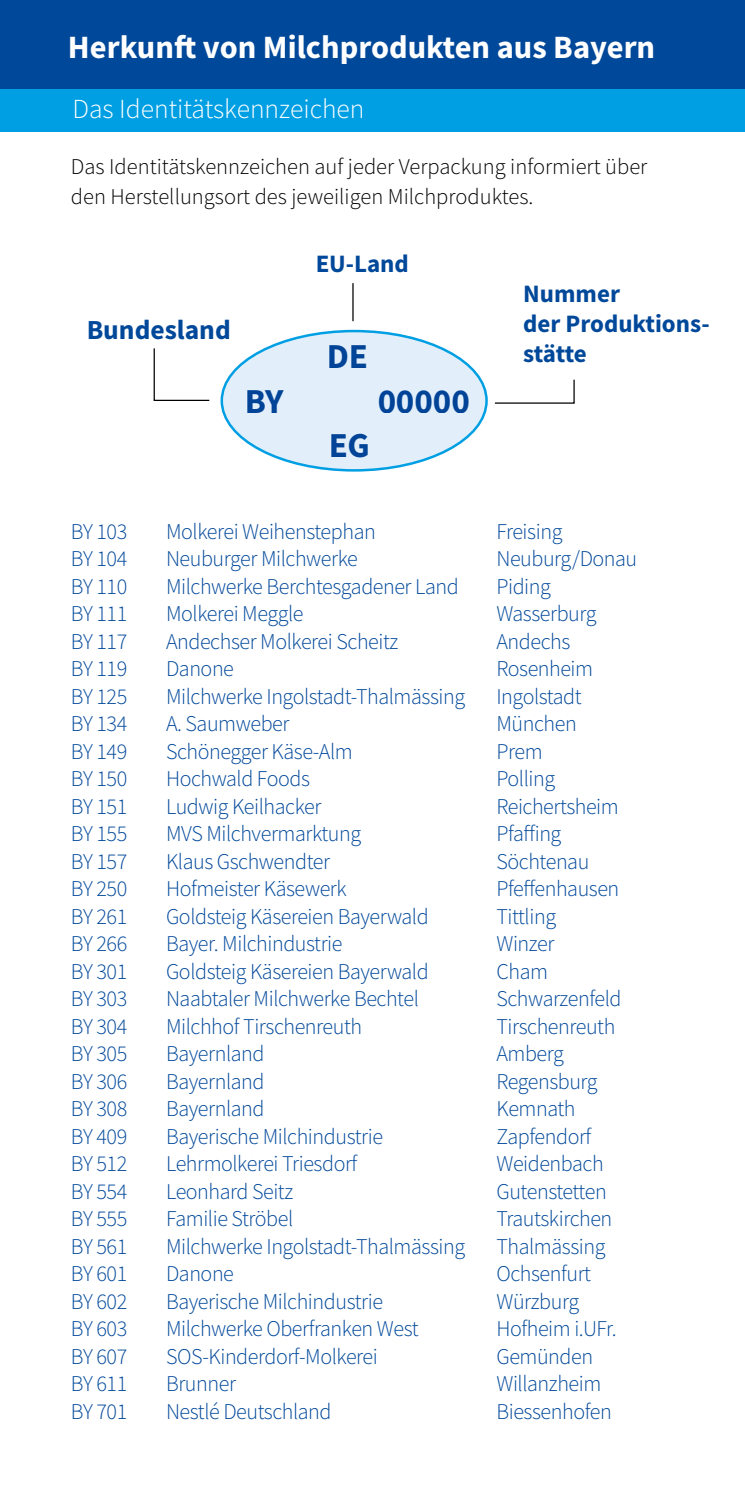
<style>
.page{position:relative;width:745px;height:1489px;background:#fff}
.page>*{position:absolute;margin:0;border:0;box-sizing:border-box;transform-origin:0 0}
.t1{font:700 35px "Source Sans Pro";color:#00489a}
.t2{font:700 32.5px "Source Sans Pro";color:#fff}
.t3{font:300 27.5px "Source Sans Pro";color:#fff}
.t4{font:700 27.5px "Source Sans Pro";color:#00489a}
.t5{font:700 25px/30px "Source Sans Pro";color:#00489a}
.t6{font:300 22.5px "Source Sans Pro";letter-spacing:-.02em;color:#00489a}
.t7{font:300 22.5px/30px "Source Sans Pro";color:#000}
</style>
<div class="page">
<div style="left:0;top:0;width:744px;height:89px;background:#00489a"></div>
<div style="left:222px;top:331px;width:264px;height:139px;background:#e2effb;border-radius:50%"></div>
<svg style="left:153px;top:348px;width:57px;height:53px"></svg>
<hr style="left:352px;top:283px;width:1px;height:38px;background:#000">
<svg style="left:494px;top:379px;width:81px;height:25px"></svg>
<div style="left:0;top:89px;width:744px;height:43px;background:#009fe3"></div>
<h2 class="t2" style="left:68px;top:26px;width:588px">Herkunft von Milchprodukten aus Bayern</h2>
<p class="t3" style="left:72px;top:92px;width:293px">Das Identitätskennzeichen</p>
<p class="t7" style="left:71px;top:151px;width:577px">Das Identitätskennzeichen auf jeder Verpackung informiert über den Herstellungsort des jeweiligen Milchproduktes.</p>
<p class="t4" style="left:87px;top:311px;width:146px">Bundesland</p>
<h1 class="t1" style="left:244px;top:377px;width:40px">BY</h1>
<p class="t5" style="left:315px;top:248px;width:95px">EU-Land</p>
<h1 class="t1" style="left:326px;top:333px;width:43px">DE</h1>
<h1 class="t1" style="left:328px;top:421px;width:43px">EG</h1>
<h1 class="t1" style="left:377px;top:377px;width:94px">00000</h1>
<p class="t5" style="left:523px;top:278px;width:188px">Nummer<br>der Produktions&shy;stätte</p>
<p class="t6" style="left:71px;top:517px;width:58px">BY 103</p>
<p class="t6" style="left:166px;top:517px;width:211px">Molkerei Weihenstephan</p>
<p class="t6" style="left:496px;top:517px;width:67px">Freising</p>
<p class="t6" style="left:71px;top:545px;width:58px">BY 104</p>
<p class="t6" style="left:166px;top:545px;width:193px">Neuburger Milchwerke</p>
<p class="t6" style="left:496px;top:545px;width:142px">Neuburg/Donau</p>
<p class="t6" style="left:71px;top:572px;width:58px">BY 110</p>
<p class="t6" style="left:166px;top:572px;width:294px">Milchwerke Berchtesgadener Land</p>
<p class="t6" style="left:496px;top:572px;width:56px">Piding</p>
<p class="t6" style="left:71px;top:600px;width:58px">BY 111</p>
<p class="t6" style="left:166px;top:600px;width:139px">Molkerei Meggle</p>
<p class="t6" style="left:496px;top:600px;width:102px">Wasserburg</p>
<p class="t6" style="left:71px;top:627px;width:58px">BY 117</p>
<p class="t6" style="left:166px;top:627px;width:234px">Andechser Molkerei Scheitz</p>
<p class="t6" style="left:496px;top:627px;width:75px">Andechs</p>
<p class="t6" style="left:71px;top:655px;width:58px">BY 119</p>
<p class="t6" style="left:166px;top:655px;width:69px">Danone</p>
<p class="t6" style="left:496px;top:655px;width:98px">Rosenheim</p>
<p class="t6" style="left:71px;top:682px;width:58px">BY 125</p>
<p class="t6" style="left:166px;top:682px;width:300px">Milchwerke Ingolstadt-Thalmässing</p>
<p class="t6" style="left:496px;top:682px;width:87px">Ingolstadt</p>
<p class="t6" style="left:71px;top:710px;width:58px">BY 134</p>
<p class="t6" style="left:166px;top:710px;width:125px">A. Saumweber</p>
<p class="t6" style="left:496px;top:710px;width:82px">München</p>
<p class="t6" style="left:71px;top:737px;width:58px">BY 149</p>
<p class="t6" style="left:166px;top:737px;width:188px">Schönegger Käse-Alm</p>
<p class="t6" style="left:496px;top:737px;width:48px">Prem</p>
<p class="t6" style="left:71px;top:765px;width:58px">BY 150</p>
<p class="t6" style="left:166px;top:765px;width:145px">Hochwald Foods</p>
<p class="t6" style="left:496px;top:765px;width:60px">Polling</p>
<p class="t6" style="left:71px;top:792px;width:58px">BY 151</p>
<p class="t6" style="left:166px;top:792px;width:157px">Ludwig Keilhacker</p>
<p class="t6" style="left:496px;top:792px;width:124px">Reichertsheim</p>
<p class="t6" style="left:71px;top:820px;width:58px">BY 155</p>
<p class="t6" style="left:166px;top:820px;width:196px">MVS Milchvermarktung</p>
<p class="t6" style="left:496px;top:820px;width:66px">Pfaffing</p>
<p class="t6" style="left:71px;top:847px;width:58px">BY 157</p>
<p class="t6" style="left:166px;top:847px;width:165px">Klaus Gschwendter</p>
<p class="t6" style="left:496px;top:847px;width:94px">Söchtenau</p>
<p class="t6" style="left:71px;top:875px;width:58px">BY 250</p>
<p class="t6" style="left:166px;top:875px;width:182px">Hofmeister Käsewerk</p>
<p class="t6" style="left:496px;top:875px;width:124px">Pfeffenhausen</p>
<p class="t6" style="left:71px;top:902px;width:58px">BY 261</p>
<p class="t6" style="left:166px;top:902px;width:264px">Goldsteig Käsereien Bayerwald</p>
<p class="t6" style="left:496px;top:902px;width:61px">Tittling</p>
<p class="t6" style="left:71px;top:930px;width:58px">BY 266</p>
<p class="t6" style="left:166px;top:930px;width:178px">Bayer. Milchindustrie</p>
<p class="t6" style="left:496px;top:930px;width:59px">Winzer</p>
<p class="t6" style="left:71px;top:957px;width:58px">BY 301</p>
<p class="t6" style="left:166px;top:957px;width:264px">Goldsteig Käsereien Bayerwald</p>
<p class="t6" style="left:496px;top:957px;width:53px">Cham</p>
<p class="t6" style="left:71px;top:985px;width:58px">BY 303</p>
<p class="t6" style="left:166px;top:985px;width:254px">Naabtaler Milchwerke Bechtel</p>
<p class="t6" style="left:496px;top:985px;width:126px">Schwarzenfeld</p>
<p class="t6" style="left:71px;top:1012px;width:58px">BY 304</p>
<p class="t6" style="left:166px;top:1012px;width:197px">Milchhof Tirschenreuth</p>
<p class="t6" style="left:496px;top:1012px;width:120px">Tirschenreuth</p>
<p class="t6" style="left:71px;top:1040px;width:58px">BY 305</p>
<p class="t6" style="left:166px;top:1040px;width:100px">Bayernland</p>
<p class="t6" style="left:496px;top:1040px;width:69px">Amberg</p>
<p class="t6" style="left:71px;top:1067px;width:58px">BY 306</p>
<p class="t6" style="left:166px;top:1067px;width:100px">Bayernland</p>
<p class="t6" style="left:496px;top:1067px;width:103px">Regensburg</p>
<p class="t6" style="left:71px;top:1094px;width:58px">BY 308</p>
<p class="t6" style="left:166px;top:1094px;width:100px">Bayernland</p>
<p class="t6" style="left:496px;top:1094px;width:81px">Kemnath</p>
<p class="t6" style="left:71px;top:1122px;width:58px">BY 409</p>
<p class="t6" style="left:166px;top:1122px;width:218px">Bayerische Milchindustrie</p>
<p class="t6" style="left:496px;top:1122px;width:96px">Zapfendorf</p>
<p class="t6" style="left:71px;top:1149px;width:58px">BY 512</p>
<p class="t6" style="left:166px;top:1149px;width:193px">Lehrmolkerei Triesdorf</p>
<p class="t6" style="left:496px;top:1149px;width:109px">Weidenbach</p>
<p class="t6" style="left:71px;top:1177px;width:58px">BY 554</p>
<p class="t6" style="left:166px;top:1177px;width:129px">Leonhard Seitz</p>
<p class="t6" style="left:496px;top:1177px;width:112px">Gutenstetten</p>
<p class="t6" style="left:71px;top:1204px;width:58px">BY 555</p>
<p class="t6" style="left:166px;top:1204px;width:129px">Familie Ströbel</p>
<p class="t6" style="left:496px;top:1204px;width:117px">Trautskirchen</p>
<p class="t6" style="left:71px;top:1232px;width:58px">BY 561</p>
<p class="t6" style="left:166px;top:1232px;width:300px">Milchwerke Ingolstadt-Thalmässing</p>
<p class="t6" style="left:496px;top:1232px;width:110px">Thalmässing</p>
<p class="t6" style="left:71px;top:1259px;width:58px">BY 601</p>
<p class="t6" style="left:166px;top:1259px;width:69px">Danone</p>
<p class="t6" style="left:496px;top:1259px;width:96px">Ochsenfurt</p>
<p class="t6" style="left:71px;top:1287px;width:58px">BY 602</p>
<p class="t6" style="left:166px;top:1287px;width:218px">Bayerische Milchindustrie</p>
<p class="t6" style="left:496px;top:1287px;width:84px">Würzburg</p>
<p class="t6" style="left:71px;top:1314px;width:58px">BY 603</p>
<p class="t6" style="left:166px;top:1314px;width:254px">Milchwerke Oberfranken West</p>
<p class="t6" style="left:496px;top:1314px;width:122px">Hofheim i.UFr.</p>
<p class="t6" style="left:71px;top:1342px;width:58px">BY 607</p>
<p class="t6" style="left:166px;top:1342px;width:213px">SOS-Kinderdorf-Molkerei</p>
<p class="t6" style="left:496px;top:1342px;width:98px">Gemünden</p>
<p class="t6" style="left:71px;top:1369px;width:58px">BY 611</p>
<p class="t6" style="left:166px;top:1369px;width:71px">Brunner</p>
<p class="t6" style="left:496px;top:1369px;width:106px">Willanzheim</p>
<p class="t6" style="left:71px;top:1397px;width:58px">BY 701</p>
<p class="t6" style="left:166px;top:1397px;width:167px">Nestlé Deutschland</p>
<p class="t6" style="left:496px;top:1397px;width:117px">Biessenhofen</p>
</div>
